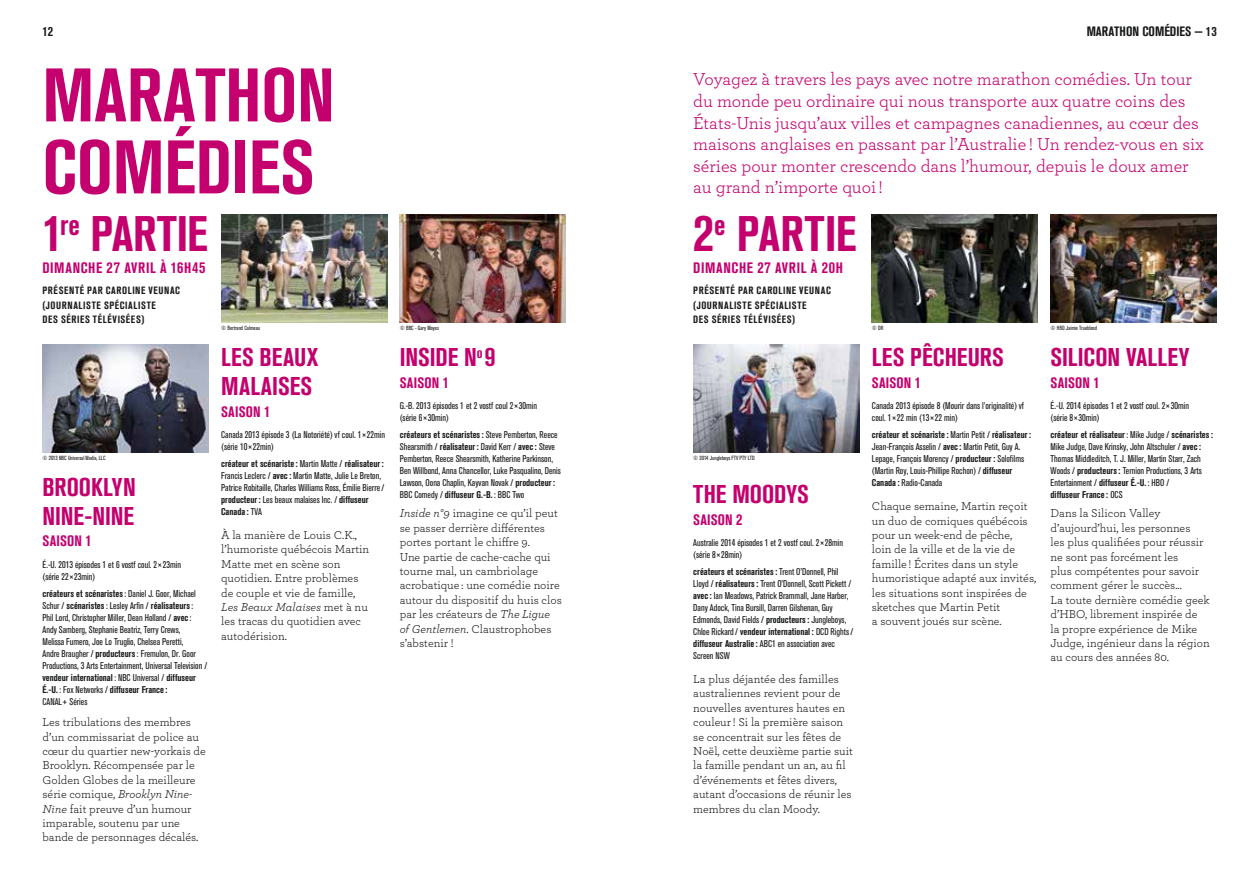
<style>
.page{position:relative;width:1259px;height:893px;background:#fff}
.page>*{position:absolute;margin:0;border:0;box-sizing:border-box;transform-origin:0 0}
.t1{font:700 condensed 75px/72px "Akzidenz Grotesk BQ";color:#c3006d}
.t2{font:700 condensed 49.5px "Akzidenz Grotesk MG";color:#c3006d}
.t3{font:700 condensed 25.5px/28.8px "Akzidenz Grotesk MG";color:#c3006d}
.t4{font:18px/21.6px "Archer";color:#c3006d}
.t5{font:700 condensed 15px "Akzidenz Grotesk MG";letter-spacing:.02em;color:#c3006d}
.t6{font:700 condensed 15px "Akzidenz Grotesk MG";letter-spacing:.04em;color:#c3006d}
.t7{font:700 condensed 15px "Akzidenz Grotesk MG";letter-spacing:.045em;color:#c3006d}
.t8{font:700 condensed 13.5px "Akzidenz Grotesk BQ";color:#181919}
.t9{font:12px/14.4px "Archer";color:#181919}
.t10{font:700 condensed 10.5px/14.4px "Akzidenz Grotesk MG";letter-spacing:.06em;color:#181919}
.t11{font:condensed 9.75px/12px "Akzidenz Grotesk BQ";color:#181919}
.t12{font:condensed 6px "Akzidenz Grotesk BQ";color:#181919}
.s1{font-weight:700}
.s2{font-style:italic}
</style>
<div class="page">
<img style="left:43px;top:345px;width:165px;height:108px">
<img style="left:221px;top:215px;width:166px;height:108px">
<img style="left:400px;top:215px;width:166px;height:108px">
<img style="left:872px;top:215px;width:165px;height:108px">
<img style="left:1050px;top:215px;width:166px;height:108px">
<img style="left:693px;top:345px;width:166px;height:108px">
<h3 class="t8" style="left:43px;top:24px;width:12px">12</h3>
<h3 class="t8" style="left:1086px;top:24px;width:131px">MARATHON COMÉDIES — 13</h3>
<h1 class="t1" style="left:43px;top:59px;width:294px">MARATHON<br>COMÉDIES</h1>
<p class="t4" style="left:693px;top:68px;width:512px">Voyagez à travers les pays avec notre marathon comédies. Un tour du monde peu ordinaire qui nous transporte aux quatre coins des États-Unis jusqu’aux villes et campagnes canadiennes, au cœur des maisons anglaises en passant par l’Australie ! Un rendez-vous en six séries pour monter crescendo dans l’humour, depuis le doux amer au grand n’importe quoi !</p>
<h2 class="t2" style="left:43px;top:205px;width:167px">1<sup>re</sup> PARTIE</h2>
<h3 class="t6" style="left:43px;top:259px;width:164px">DIMANCHE 27 AVRIL À 16H45</h3>
<p class="t10" style="left:43px;top:283px;width:139px">PRÉSENTÉ PAR CAROLINE VEUNAC (JOURNALISTE SPÉCIALISTE<br>DES SÉRIES TÉLÉVISÉES)</p>
<p class="t12" style="left:43px;top:454px;width:64px">© 2013 NBC Universal Media, LLC</p>
<h3 class="t3" style="left:43px;top:472px;width:95px">BROOKLYN<br>NINE-NINE</h3>
<h3 class="t5" style="left:43px;top:532px;width:51px">SAISON 1</h3>
<p class="t11" style="left:43px;top:559px;width:140px">É.-U. 2013 épisodes 1 et 6 vostf coul. 2×23min (série 22×23min)</p>
<p class="t11" style="left:43px;top:587px;width:166px"><span class="s1">créateurs et scénaristes</span>: Daniel J. Goor, Michael Schur / <span class="s1">scénaristes</span>: Lesley Arfin / <span class="s1">réalisateurs</span>:<br>Phil Lord, Christopher Miller, Dean Holland / <span class="s1">avec</span>:<br>Andy Samberg, Stephanie Beatriz, Terry Crews,<br>Melissa Fumero, Joe Lo Truglio, Chelsea Peretti,<br>Andre Braugher / <span class="s1">producteurs</span>: Fremulon, Dr. Goor Productions, 3 Arts Entertainment, Universal Television / <span class="s1">vendeur international</span> : NBC Universal / <span class="s1">diffuseur É.-U.</span> : Fox Networks / <span class="s1">diffuseur France:<br></span>CANAL+ Séries</p>
<p class="t9" style="left:43px;top:714px;width:165px">Les tribulations des membres d’un commissariat de police au cœur du quartier new-yorkais de<br>Brooklyn. Récompensée par le<br>Golden Globes de la meilleure série comique, <span class="s2">Brooklyn Nine-<br>Nine</span> fait preuve d’un humour imparable, soutenu par une bande de personnages décalés.</p>
<h2 class="t2" style="left:693px;top:205px;width:165px">2<sup>e</sup> PARTIE</h2>
<h3 class="t7" style="left:693px;top:259px;width:151px">DIMANCHE 27 AVRIL À 20H</h3>
<p class="t10" style="left:693px;top:283px;width:139px">PRÉSENTÉ PAR CAROLINE VEUNAC (JOURNALISTE SPÉCIALISTE<br>DES SÉRIES TÉLÉVISÉES)</p>
<p class="t12" style="left:221px;top:325px;width:40px">© Bertrand Calmeau</p>
<p class="t12" style="left:400px;top:325px;width:41px">© BBC - Gary Moyes</p>
<p class="t12" style="left:872px;top:325px;width:13px">© DR</p>
<p class="t12" style="left:1050px;top:325px;width:48px">© HBO Jaimie Trueblood</p>
<h3 class="t3" style="left:221px;top:343px;width:99px">LES BEAUX<br>MALAISES</h3>
<h3 class="t5" style="left:221px;top:403px;width:51px">SAISON 1</h3>
<p class="t11" style="left:221px;top:429px;width:165px">Canada 2013 épisode 3 (La Notoriété) vf coul. 1×22min (série 10×22min)</p>
<p class="t11" style="left:221px;top:458px;width:165px"><span class="s1">créateur et scénariste:</span> Martin Matte / <span class="s1">réalisateur:<br></span>Francis Leclerc / <span class="s1">avec:</span> Martin Matte, Julie Le Breton, Patrice Robitaille, Charles Williams Ross, Émilie Bierre/ <span class="s1">producteur:</span> Les beaux malaises Inc. / <span class="s1">diffuseur Canada:</span> TVA</p>
<p class="t9" style="left:221px;top:527px;width:150px">À la manière de Louis C.K., l’humoriste québécois Martin<br>Matte met en scène son quotidien. Entre problèmes de couple et vie de famille,<br><span class="s2">Les Beaux Malaises</span> met à nu les tracas du quotidien avec autodérision.</p>
<h3 class="t3" style="left:400px;top:343px;width:97px">INSIDE N<sup>o</sup>9</h3>
<h3 class="t5" style="left:400px;top:374px;width:51px">SAISON 1</h3>
<p class="t11" style="left:400px;top:400px;width:139px">G.-B. 2013 épisodes 1 et 2 vostf coul 2×30min (série 6×30min)</p>
<p class="t11" style="left:400px;top:429px;width:163px"><span class="s1">créateurs et scénaristes:</span> Steve Pemberton, Reece Shearsmith / <span class="s1">réalisateur:</span> David Kerr / <span class="s1">avec:</span> Steve Pemberton, Reece Shearsmith, Katherine Parkinson, Ben Willbond, Anna Chancellor, Luke Pasqualino, Denis Lawson, Oona Chaplin, Kayvan Novak / <span class="s1">producteur:<br></span>BBC Comedy / <span class="s1">diffuseur G.-B.</span> : BBC Two</p>
<p class="t9" style="left:400px;top:506px;width:163px"><span class="s2">Inside n°9</span> imagine ce qu’il peut se passer derrière différentes portes portant le chiffre 9.<br>Une partie de cache-cache qui tourne mal, un cambriolage acrobatique : une comédie noire autour du dispositif du huis clos par les créateurs de <span class="s2">The Ligue of Gentlemen</span>. Claustrophobes s’abstenir !</p>
<p class="t12" style="left:693px;top:454px;width:63px">© 2014 Jungleboys FTV PTY LTD</p>
<h3 class="t3" style="left:693px;top:480px;width:117px">THE MOODYS</h3>
<h3 class="t5" style="left:693px;top:511px;width:51px">SAISON 2</h3>
<p class="t11" style="left:693px;top:537px;width:151px">Australie 2014 épisodes 1 et 2 vostf coul. 2×28min (série 8×28min)</p>
<p class="t11" style="left:693px;top:566px;width:161px"><span class="s1">créateurs et scénaristes:</span> Trent O’Donnell, Phil Lloyd / <span class="s1">réalisateurs:</span> Trent O’Donnell, Scott Pickett / <span class="s1">avec:</span> Ian Meadows, Patrick Brammall, Jane Harber, Dany Adock, Tina Bursill, Darren Gilshenan, Guy Edmonds, David Fields / <span class="s1">producteurs:</span> Jungleboys, Chloe Rickard/ <span class="s1">vendeur international :</span> DCD Rights/ <span class="s1">diffuseur Australie:</span> ABC1 en association avec Screen NSW</p>
<p class="t9" style="left:693px;top:671px;width:161px">La plus déjantée des familles australiennes revient pour de nouvelles aventures hautes en couleur ! Si la première saison se concentrait sur les fêtes de<br>Noël, cette deuxième partie suit la famille pendant un an, au fil d’événements et fêtes divers, autant d’occasions de réunir les membres du clan Moody.</p>
<h3 class="t3" style="left:872px;top:343px;width:133px">LES PÊCHEURS</h3>
<h3 class="t5" style="left:872px;top:374px;width:51px">SAISON 1</h3>
<p class="t11" style="left:872px;top:400px;width:154px">Canada 2013 épisode 8 (Mourir dans l’originalité) vf coul. 1×22 min (13×22 min)</p>
<p class="t11" style="left:872px;top:429px;width:161px"><span class="s1">créateur et scénariste:</span> Martin Petit / <span class="s1">réalisateur:<br></span>Jean-François Asselin / <span class="s1">avec:</span> Martin Petit, Guy A.<br>Lepage, François Morency / <span class="s1">producteur:</span> Solofilms (Martin Roy, Louis-Phillipe Rochon) / <span class="s1">diffuseur Canada:</span> Radio-Canada</p>
<p class="t9" style="left:872px;top:498px;width:166px">Chaque semaine, Martin reçoit un duo de comiques québécois pour un week-end de pêche,<br>loin de la ville et de la vie de famille ! Écrites dans un style humoristique adapté aux invités, les situations sont inspirées de sketches que Martin Petit<br>a souvent joués sur scène.</p>
<h3 class="t3" style="left:1050px;top:343px;width:140px">SILICON VALLEY</h3>
<h3 class="t5" style="left:1050px;top:374px;width:51px">SAISON 1</h3>
<p class="t11" style="left:1050px;top:400px;width:140px">É.-U. 2014 épisodes 1 et 2 vostf coul. 2×30min (série 8×30min)</p>
<p class="t11" style="left:1050px;top:429px;width:164px"><span class="s1">créateur et réalisateur</span>: Mike Judge / <span class="s1">scénaristes:<br></span>Mike Judge, Dave Krinsky, John Altschuler / <span class="s1">avec:<br></span>Thomas Middleditch, T. J. Miller, Martin Starr, Zach Woods / <span class="s1">producteurs:</span> Ternion Productions, 3 Arts Entertainment / <span class="s1">diffuseur É.-U.</span> : HBO /<br><span class="s1">diffuseur France:</span> OCS</p>
<p class="t9" style="left:1050px;top:506px;width:161px">Dans la Silicon Valley d’aujourd’hui, les personnes<br>les plus qualifiées pour réussir ne sont pas forcément les<br>plus compétentes pour savoir comment gérer le succès...<br>La toute dernière comédie geek d’HBO, librement inspirée de<br>la propre expérience de Mike<br>Judge, ingénieur dans la région au cours des années 80.</p>
</div>
